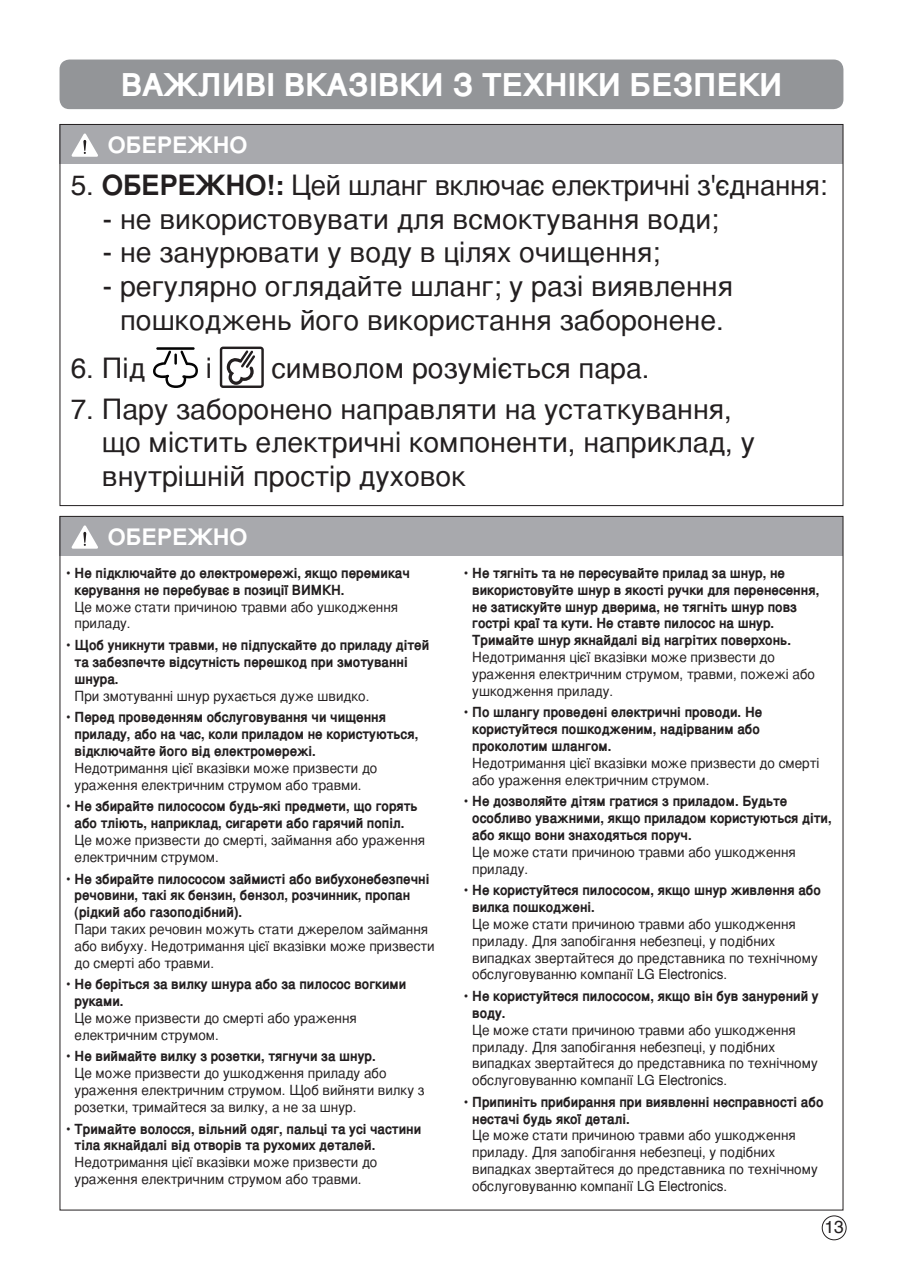
<style>
.page{position:relative;width:903px;height:1275px;background:#fff}
.page>*{position:absolute;margin:0;border:0;box-sizing:border-box;transform-origin:0 0}
.t1{font:700 31.5px "Helvetica";color:#fff}
.t2{font:28px/33.6px "Helvetica";color:#231f20;text-align:center}
.t3{font:700 22.75px "Helvetica";color:#fff}
.t4{font:17.5px "Helvetica";color:#231f20}
.t5{font:14px/16.8px "Helvetica";color:#231f20;scale:.95 1}
.t6{font:700 14px/16.8px "Helvetica";color:#231f20;scale:.95 1}
.s1{font-weight:700}
</style>
<div class="page">
<div style="left:822px;top:1215px;width:24px;height:25px;border:1px solid #231f20;border-radius:50%"></div>
<div style="left:60px;top:60px;width:783px;height:49px;background:#939598;border-radius:10px"></div>
<div style="left:60px;top:124px;width:783px;height:40px;background:#a8a9ad"></div>
<svg style="left:72px;top:134px;width:26px;height:23px"></svg>
<div style="left:60px;top:516px;width:783px;height:40px;background:#a8a9ad"></div>
<svg style="left:72px;top:525px;width:26px;height:24px"></svg>
<hr style="left:156px;top:347px;width:39px;height:3px;background:#030303">
<svg style="left:153px;top:350px;width:45px;height:38px"></svg>
<svg style="left:220px;top:347px;width:44px;height:41px"></svg>
<h1 class="t1" style="left:121px;top:56px;width:663px">ВАЖЛИВІ ВКАЗІВКИ З ТЕХНІКИ БЕЗПЕКИ</h1>
<h3 class="t3" style="left:108px;top:124px;width:141px">ОБЕРЕЖНО</h3>
<h2 class="t2" style="left:71px;top:168px;width:758px">5. <span class="s1">ОБЕРЕЖНО!:</span> Цей шланг включає електричні з'єднання:</h2>
<h2 class="t2" style="left:103px;top:201px;width:617px">- не використовувати для всмоктування води;</h2>
<h2 class="t2" style="left:103px;top:235px;width:559px">- не занурювати у воду в цілях очищення;</h2>
<h2 class="t2" style="left:103px;top:269px;width:632px">- регулярно оглядайте шланг; у разі виявлення пошкоджень його використання заборонене.</h2>
<h2 class="t2" style="left:71px;top:350px;width:76px">6. Під</h2>
<h2 class="t2" style="left:206px;top:350px;width:8px">і</h2>
<h2 class="t2" style="left:272px;top:350px;width:380px">символом розуміється пара.</h2>
<h2 class="t2" style="left:102px;top:391px;width:655px;text-align:left;text-indent:-31px">7. Пару заборонено направляти на устаткування, що містить електричні компоненти, наприклад, у внутрішній простір духовок</h2>
<h3 class="t3" style="left:108px;top:516px;width:141px">ОБЕРЕЖНО</h3>
<p class="t6" style="left:75px;top:564px;width:354px;text-indent:-8px">• Не пiдключайте до електромережi, якщо перемикач керування не перебуває в позицiї ВИМКН.</p>
<p class="t5" style="left:75px;top:598px;width:342px">Це може стати причиною травми або ушкодження приладу.</p>
<p class="t6" style="left:75px;top:636px;width:375px;text-indent:-8px">• Щоб уникнути травми, не пiдпускайте до приладу дiтей та забезпечте вiдсутнiсть перешкод при змотуваннi шнура.</p>
<p class="t5" style="left:75px;top:687px;width:312px">При змотуваннi шнур рухається дуже швидко.</p>
<p class="t6" style="left:75px;top:708px;width:363px;text-indent:-8px">• Перед проведенням обслуговування чи чищення приладу, або на час, коли приладом не користуються, вiдключайте його вiд електромережi.</p>
<p class="t5" style="left:75px;top:759px;width:320px">Недотримання цiєї вказiвки може призвести до ураження електричним струмом або травми.</p>
<p class="t6" style="left:66px;top:797px;width:371px;text-align:center">• Не збирайте пилососом будь-якi предмети, що горять або тлiють, наприклад, сигарети або гарячий попiл.</p>
<p class="t5" style="left:75px;top:831px;width:370px">Це може призвести до смертi, займання або ураження електричним струмом.</p>
<p class="t6" style="left:75px;top:869px;width:375px;text-indent:-8px">• Не збирайте пилососом займистi або вибухонебезпечнi речовини, такi як бензин, бензол, розчинник, пропан (рiдкий або газоподiбний).</p>
<p class="t5" style="left:75px;top:920px;width:381px">Пари таких речовин можуть стати джерелом займання або вибуху. Недотримання цiєї вказiвки може призвести до смертi або травми.</p>
<p class="t6" style="left:75px;top:975px;width:351px;text-indent:-8px">• Не берiться за вилку шнура або за пилосос вогкими руками.</p>
<p class="t5" style="left:75px;top:1009px;width:299px">Це може призвести до смертi або ураження електричним струмом.</p>
<p class="t6" style="left:66px;top:1047px;width:327px">• Не виймайте вилку з розетки, тягнучи за шнур.</p>
<p class="t5" style="left:75px;top:1064px;width:370px">Це може призвести до ушкодження приладу або ураження електричним струмом. Щоб вийняти вилку з розетки, тримайтеся за вилку, а не за шнур.</p>
<p class="t6" style="left:75px;top:1119px;width:366px;text-indent:-8px">• Тримайте волосся, вiльний одяг, пальцi та усi частини тiла якнайдалi вiд отворiв та рухомих деталей.</p>
<p class="t5" style="left:75px;top:1153px;width:320px">Недотримання цiєї вказiвки може призвести до ураження електричним струмом або травми.</p>
<p class="t6" style="left:472px;top:564px;width:367px;text-indent:-8px">• Не тягнiть та не пересувайте прилад за шнур, не використовуйте шнур в якостi ручки для перенесення, не затискуйте шнур дверима, не тягнiть шнур повз гострi краї та кути. Не ставте пилосос на шнур.<br>Тримайте шнур якнайдалi вiд нагрiтих поверхонь.</p>
<p class="t5" style="left:472px;top:648px;width:362px">Недотримання цiєї вказiвки може призвести до ураження електричним струмом, травми, пожежi або ушкодження приладу.</p>
<p class="t6" style="left:472px;top:703px;width:307px;text-indent:-8px">• По шлангу проведенi електричнi проводи. Не користуйтеся пошкодженим, надiрваним або проколотим шлангом.</p>
<p class="t5" style="left:472px;top:754px;width:367px">Недотримання цiєї вказiвки може призвести до смертi або ураження електричним струмом.</p>
<p class="t6" style="left:472px;top:792px;width:380px;text-indent:-8px">• Не дозволяйте дiтям гратися з приладом. Будьте особливо уважними, якщо приладом користуються дiти, або якщо вони знаходяться поруч.</p>
<p class="t5" style="left:472px;top:843px;width:342px">Це може стати причиною травми або ушкодження приладу.</p>
<p class="t6" style="left:472px;top:881px;width:368px;text-indent:-8px">• Не користуйтеся пилососом, якщо шнур живлення або вилка пошкодженi.</p>
<p class="t5" style="left:472px;top:915px;width:365px">Це може стати причиною травми або ушкодження приладу. Для запобiгання небезпецi, у подiбних випадках звертайтеся до представника по технiчному обслуговуванню компанiї LG Electronics.</p>
<p class="t6" style="left:472px;top:987px;width:366px;text-indent:-8px">• Не користуйтеся пилососом, якщо вiн був занурений у воду.</p>
<p class="t5" style="left:472px;top:1021px;width:365px">Це може стати причиною травми або ушкодження приладу. Для запобiгання небезпецi, у подiбних випадках звертайтеся до представника по технiчному обслуговуванню компанiї LG Electronics.</p>
<p class="t6" style="left:472px;top:1093px;width:371px;text-indent:-8px">• Припинiть прибирання при виявленнi несправностi або нестачi будь якої деталi.</p>
<p class="t5" style="left:472px;top:1127px;width:365px">Це може стати причиною травми або ушкодження приладу. Для запобiгання небезпецi, у подiбних випадках звертайтеся до представника по технiчному обслуговуванню компанiї LG Electronics.</p>
<p class="t4" style="left:824px;top:1212px;width:21px">13</p>
</div>
